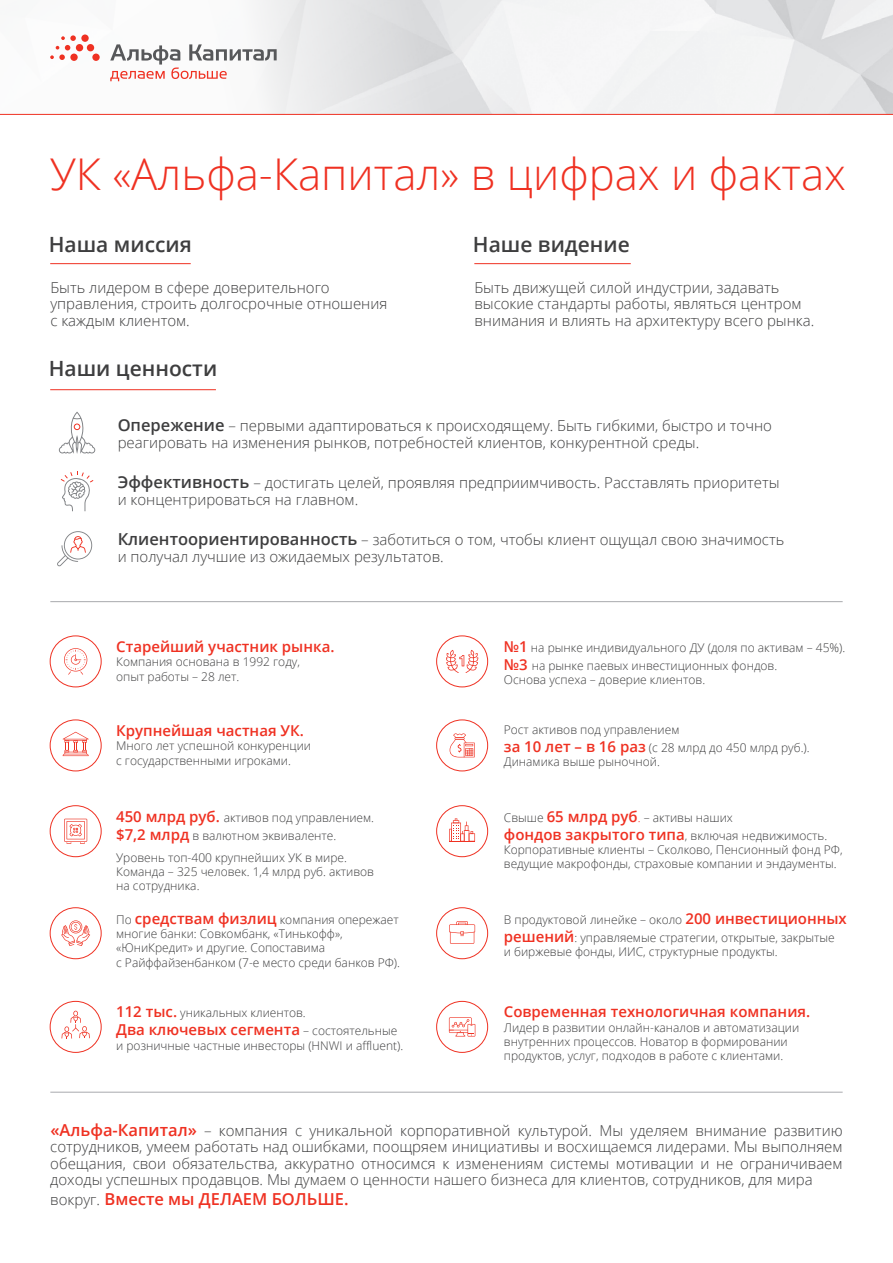
<style>
.page{position:relative;width:893px;height:1263px;background:#fff}
.page>*{position:absolute;margin:0;border:0;box-sizing:border-box;transform-origin:0 0}
.t1{font:300 43.8px "Open Sans";color:#ef3122}
.t2{font:600 21px "Open Sans";color:#3e3e3f}
.t3{font:600 16.5px "Open Sans";color:#ef3122}
.t4{font:300 15px/16.5px "Open Sans";color:#3e3e3f}
.t5{font:600 15px "Open Sans";color:#ef3122}
.t6{font:300 12px/14.4px "Open Sans";color:#3e3e3f}
.s1{font-weight:600;font-size:16.5px}
.s2{font-weight:600;font-size:15px;color:#ef3122}
.s3{font-weight:300;font-size:12px;color:#3e3e3f}
.s4{color:#ef3122}
.s5{font-weight:600;font-size:16.5px;color:#ef3122}
.s6{font-weight:300;font-size:15px;color:#3e3e3f}
</style>
<div class="page">
<img style="left:0;top:0;width:893px;height:114px">
<hr style="left:50px;top:601px;width:793px;height:1px;background:#a8a9ad">
<hr style="left:50px;top:1092px;width:793px;height:1px;background:#a8a9ad">
<hr style="left:0;top:114px;width:893px;height:1px;background:#ef3122">
<svg style="left:64px;top:648px;width:23px;height:27px"></svg>
<div style="left:50px;top:635px;width:52px;height:52px;border:1px solid #ef3122;border-radius:50%"></div>
<svg style="left:63px;top:732px;width:26px;height:24px"></svg>
<div style="left:50px;top:719px;width:52px;height:52px;border:1px solid #ef3122;border-radius:50%"></div>
<svg style="left:64px;top:819px;width:23px;height:25px"></svg>
<div style="left:50px;top:805px;width:52px;height:52px;border:1px solid #ef3122;border-radius:50%"></div>
<svg style="left:61px;top:920px;width:29px;height:26px"></svg>
<div style="left:50px;top:907px;width:52px;height:52px;border:1px solid #ef3122;border-radius:50%"></div>
<svg style="left:62px;top:1011px;width:28px;height:27px"></svg>
<div style="left:50px;top:1001px;width:52px;height:52px;border:1px solid #ef3122;border-radius:50%"></div>
<svg style="left:446px;top:650px;width:32px;height:23px"></svg>
<div style="left:436px;top:635px;width:52px;height:52px;border:1px solid #ef3122;border-radius:50%"></div>
<svg style="left:450px;top:733px;width:25px;height:24px"></svg>
<div style="left:436px;top:719px;width:52px;height:52px;border:1px solid #ef3122;border-radius:50%"></div>
<svg style="left:449px;top:818px;width:26px;height:24px"></svg>
<div style="left:436px;top:805px;width:52px;height:52px;border:1px solid #ef3122;border-radius:50%"></div>
<svg style="left:449px;top:921px;width:26px;height:23px"></svg>
<div style="left:436px;top:907px;width:52px;height:52px;border:1px solid #ef3122;border-radius:50%"></div>
<svg style="left:449px;top:1017px;width:26px;height:19px"></svg>
<div style="left:436px;top:1001px;width:52px;height:52px;border:1px solid #ef3122;border-radius:50%"></div>
<hr style="left:50px;top:263px;width:141px;height:1px;background:#ef3122">
<hr style="left:474px;top:263px;width:157px;height:1px;background:#ef3122">
<svg style="left:59px;top:412px;width:36px;height:42px"></svg>
<svg style="left:61px;top:471px;width:32px;height:40px"></svg>
<svg style="left:57px;top:531px;width:35px;height:35px"></svg>
<hr style="left:50px;top:389px;width:166px;height:1px;background:#ef3122">
<svg style="left:70px;top:54px;width:8px;height:7px"></svg>
<svg style="left:50px;top:35px;width:26px;height:25px"></svg>
<div style="left:76px;top:44px;width:7px;height:7px;background:#ef3122;border-radius:50%"></div>
<div style="left:81px;top:35px;width:8px;height:7px;background:#ef3122;border-radius:50%"></div>
<div style="left:87px;top:44px;width:7px;height:7px;background:#ef3122;border-radius:50%"></div>
<div style="left:92px;top:54px;width:8px;height:7px;background:#ef3122;border-radius:50%"></div>
<svg style="left:110px;top:44px;width:167px;height:37px"></svg>
<h1 class="t1" style="left:50px;top:144px;width:797px">УК «Альфа-Капитал» в цифрах и фактах</h1>
<h2 class="t2" style="left:49px;top:230px;width:144px">Наша миссия</h2>
<p class="t4" style="left:50px;top:279px;width:339px">Быть лидером в сфере доверительного управления, строить долгосрочные отношения с каждым клиентом.</p>
<h2 class="t2" style="left:49px;top:354px;width:170px">Наши ценности</h2>
<h2 class="t2" style="left:473px;top:230px;width:158px">Наше видение</h2>
<p class="t4" style="left:474px;top:279px;width:342px">Быть движущей силой индустрии, задавать высокие стандарты работы, являться центром внимания и влиять на архитектуру всего рынка.</p>
<p class="t4" style="left:118px;top:417px;width:656px"><span class="s1">Опережение</span> – первыми адаптироваться к происходящему. Быть гибкими, быстро и точно реагировать на изменения рынков, потребностей клиентов, конкурентной среды.</p>
<p class="t4" style="left:118px;top:474px;width:663px"><span class="s1">Эффективность</span> – достигать целей, проявляя предприимчивость. Расставлять приоритеты и концентрироваться на главном.</p>
<p class="t4" style="left:118px;top:531px;width:668px"><span class="s1">Клиентоориентированность</span> – заботиться о том, чтобы клиент ощущал свою значимость и получал лучшие из ожидаемых результатов.</p>
<p class="t5" style="left:116px;top:636px;width:220px">Старейший участник рынка.</p>
<p class="t6" style="left:116px;top:654px;width:185px">Компания основана в 1992 году, опыт работы – 28 лет.</p>
<p class="t5" style="left:116px;top:720px;width:189px">Крупнейшая частная УК.</p>
<p class="t6" style="left:116px;top:738px;width:196px">Много лет успешной конкуренции с государственными игроками.</p>
<p class="t6" style="left:116px;top:808px;width:259px;line-height:18px"><span class="s2">450 млрд руб.</span> активов под управлением. <span class="s2">$7,2 млрд</span> в валютном эквиваленте.</p>
<p class="t6" style="left:116px;top:850px;width:259px">Уровень топ-400 крупнейших УК в мире.<br>Команда – 325 человек. 1,4 млрд руб. активов на сотрудника.</p>
<p class="t6" style="left:116px;top:912px;width:285px">По <span class="s2">средствам физлиц</span> компания опережает многие банки: Совкомбанк, «Тинькофф», «ЮниКредит» и другие. Сопоставима<br>с Райффайзенбанком (7-е место среди банков РФ).</p>
<p class="t6" style="left:116px;top:1005px;width:191px"><span class="s2">112 тыс.</span> уникальных клиентов.</p>
<p class="t5" style="left:116px;top:1019px;width:283px">Два ключевых сегмента <span class="s3">– состоятельные</span></p>
<p class="t6" style="left:116px;top:1038px;width:289px">и розничные частные инвесторы (HNWI и affluent).</p>
<p class="t6" style="left:504px;top:638px;width:343px;line-height:18px"><span class="s2">№1</span> на рынке индивидуального ДУ (доля по активам – 45%). <span class="s2">№3</span> на рынке паевых инвестиционных фондов.</p>
<p class="t6" style="left:504px;top:672px;width:203px">Основа успеха – доверие клиентов.</p>
<p class="t6" style="left:504px;top:720px;width:307px;line-height:18px">Рост активов под управлением<br><span class="s2">за 10 лет – в 16 раз</span> (с 28 млрд до 450 млрд руб.).</p>
<p class="t6" style="left:504px;top:754px;width:157px">Динамика выше рыночной.</p>
<p class="t6" style="left:504px;top:808px;width:325px;line-height:18px">Свыше <span class="s2">65 млрд руб</span><span class="s4">.</span> – активы наших<br><span class="s2">фондов закрытого типа</span>, включая недвижимость.</p>
<p class="t6" style="left:504px;top:842px;width:340px">Корпоративные клиенты – Сколково, Пенсионный фонд РФ, ведущие макрофонды, страховые компании и эндаументы.</p>
<p class="t6" style="left:504px;top:910px;width:344px;line-height:18px">В продуктовой линейке – около <span class="s2">200 инвестиционных решений</span>: управляемые стратегии, открытые, закрытые</p>
<p class="t6" style="left:504px;top:944px;width:275px">и биржевые фонды, ИИС, структурные продукты.</p>
<p class="t5" style="left:504px;top:1001px;width:308px">Современная технологичная компания.</p>
<p class="t6" style="left:504px;top:1020px;width:297px">Лидер в развитии онлайн-каналов и автоматизации внутренних процессов. Новатор в формировании продуктов, услуг, подходов в работе с клиентами.</p>
<p class="t4" style="left:50px;top:1121px;width:794px;text-align:justify"><span class="s5">«Альфа-Капитал»</span> – компания с уникальной корпоративной культурой. Мы уделяем внимание развитию сотрудников, умеем работать над ошибками, поощряем инициативы и восхищаемся лидерами. Мы выполняем обещания, свои обязательства, аккуратно относимся к изменениям системы мотивации и не ограничиваем доходы успешных продавцов. Мы думаем о ценности нашего бизнеса для клиентов, сотрудников, для мира</p>
<h3 class="t3" style="left:50px;top:1187px;width:300px"><span class="s6">вокруг.</span> Вместе мы ДЕЛАЕМ БОЛЬШЕ.</h3>
</div>
